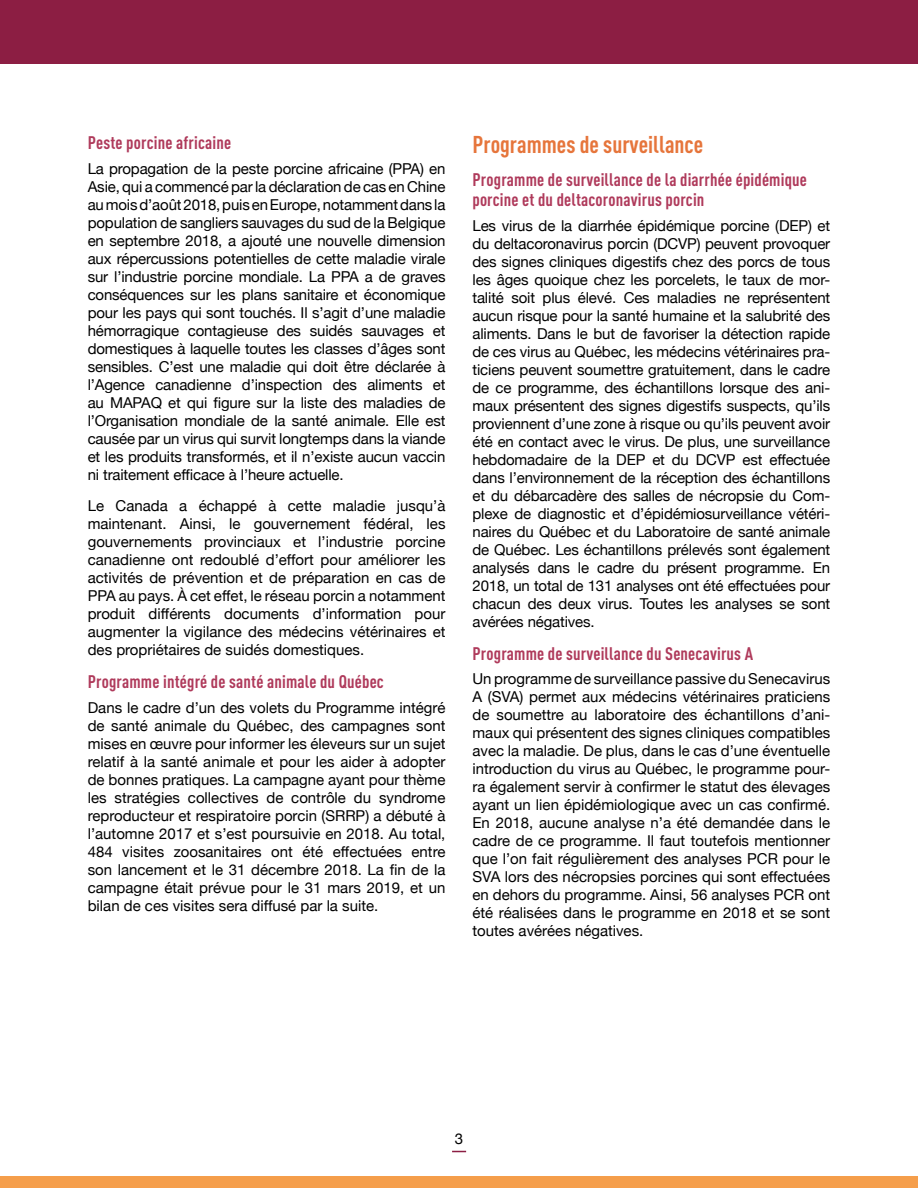
<style>
.page{position:relative;width:918px;height:1188px;background:#fff}
.page>*{position:absolute;margin:0;border:0;box-sizing:border-box;transform-origin:0 0}
.t1{font:700 condensed 24px "DINOT";color:#e6753b}
.t2{font:700 condensed 18px/19.5px "DINOT";letter-spacing:.01em;color:#af3a5b}
.Page{font:15px/18px "Helvetica Neue";color:#000;text-align:justify}
</style>
<div class="page">
<div style="left:0;top:1177px;width:918px;height:11px;background:#f59e4b"></div>
<div style="left:0;top:0;width:918px;height:64px;background:#8c1e43"></div>
<svg style="left:452px;top:1151px;width:14px;height:1px"></svg>
<h3 class="t2" style="left:88px;top:132px;width:145px">Peste porcine africaine</h3>
<p class="Page" style="left:88px;top:159px;width:359px">La propagation de la peste porcine africaine (PPA) en Asie, qui a commencé par la déclaration de cas en Chine au mois d’août 2018, puis en Europe, notamment dans la population de sangliers sauvages du sud de la Belgique en septembre 2018, a ajouté une nouvelle dimension aux répercussions potentielles de cette maladie virale sur l’industrie porcine mondiale. La PPA a de graves conséquences sur les plans sanitaire et économique pour les pays qui sont touchés. Il s’agit d’une maladie hémorragique contagieuse des suidés sauvages et domestiques à laquelle toutes les classes d’âges sont sensibles. C’est une maladie qui doit être déclarée à l’Agence canadienne d’inspection des aliments et au MAPAQ et qui figure sur la liste des maladies de l’Organisation mondiale de la santé animale. Elle est causée par un virus qui survit longtemps dans la viande et les produits transformés, et il n’existe aucun vaccin ni traitement efficace à l’heure actuelle.</p>
<p class="Page" style="left:88px;top:496px;width:359px">Le Canada a échappé à cette maladie jusqu’à maintenant. Ainsi, le gouvernement fédéral, les gouvernements provinciaux et l’industrie porcine canadienne ont redoublé d’effort pour améliorer les activités de prévention et de préparation en cas de PPA au pays. À cet effet, le réseau porcin a notamment produit différents documents d’information pour augmenter la vigilance des médecins vétérinaires et des propriétaires de suidés domestiques.</p>
<h3 class="t2" style="left:88px;top:672px;width:298px">Programme intégré de santé animale du Québec</h3>
<p class="Page" style="left:88px;top:698px;width:359px">Dans le cadre d’un des volets du Programme intégré de santé animale du Québec, des campagnes sont mises en œuvre pour informer les éleveurs sur un sujet relatif à la santé animale et pour les aider à adopter de bonnes pratiques. La campagne ayant pour thème les stratégies collectives de contrôle du syndrome reproducteur et respiratoire porcin (SRRP) a débuté à l’automne 2017 et s’est poursuivie en 2018. Au total, 484 visites zoosanitaires ont été effectuées entre son lancement et le 31 décembre 2018. La fin de la campagne était prévue pour le 31 mars 2019, et un bilan de ces visites sera diffusé par la suite.</p>
<h2 class="t1" style="left:472px;top:130px;width:232px">Programmes de surveillance</h2>
<h3 class="t2" style="left:472px;top:170px;width:336px">Programme de surveillance de la diarrhée épidémique porcine et du deltacoronavirus porcin</h3>
<p class="Page" style="left:472px;top:216px;width:359px">Les virus de la diarrhée épidémique porcine (DEP) et du deltacoronavirus porcin (DCVP) peuvent provoquer des signes cliniques digestifs chez des porcs de tous les âges quoique chez les porcelets, le taux de mor&shy;talité soit plus élevé. Ces maladies ne représentent aucun risque pour la santé humaine et la salubrité des aliments. Dans le but de favoriser la détection rapide de ces virus au Québec, les médecins vétérinaires pra&shy;ticiens peuvent soumettre gratuitement, dans le cadre de ce programme, des échantillons lorsque des ani&shy;maux présentent des signes digestifs suspects, qu’ils proviennent d’une zone à risque ou qu’ils peuvent avoir été en contact avec le virus. De plus, une surveillance hebdomadaire de la DEP et du DCVP est effectuée dans l’environnement de la réception des échantillons et du débarcadère des salles de nécropsie du Com&shy;plexe de diagnostic et d’épidémiosurveillance vétéri&shy;naires du Québec et du Laboratoire de santé animale de Québec. Les échantillons prélevés sont également analysés dans le cadre du présent programme. En 2018, un total de 131 analyses ont été effectuées pour chacun des deux virus. Toutes les analyses se sont avérées négatives.</p>
<h3 class="t2" style="left:472px;top:643px;width:282px">Programme de surveillance du Senecavirus A</h3>
<p class="Page" style="left:472px;top:670px;width:359px">Un programme de surveillance passive du Senecavirus A (SVA) permet aux médecins vétérinaires praticiens de soumettre au laboratoire des échantillons d’ani&shy;maux qui présentent des signes cliniques compatibles avec la maladie. De plus, dans le cas d’une éventuelle introduction du virus au Québec, le programme pour&shy;ra également servir à confirmer le statut des élevages ayant un lien épidémiologique avec un cas confirmé.<br>En 2018, aucune analyse n’a été demandée dans le cadre de ce programme. Il faut toutefois mentionner que l’on fait régulièrement des analyses PCR pour le SVA lors des nécropsies porcines qui sont effectuées en dehors du programme. Ainsi, 56 analyses PCR ont été réalisées dans le programme en 2018 et se sont toutes avérées négatives.</p>
<p class="Page" style="left:455px;top:1130px;width:10px">3</p>
</div>
